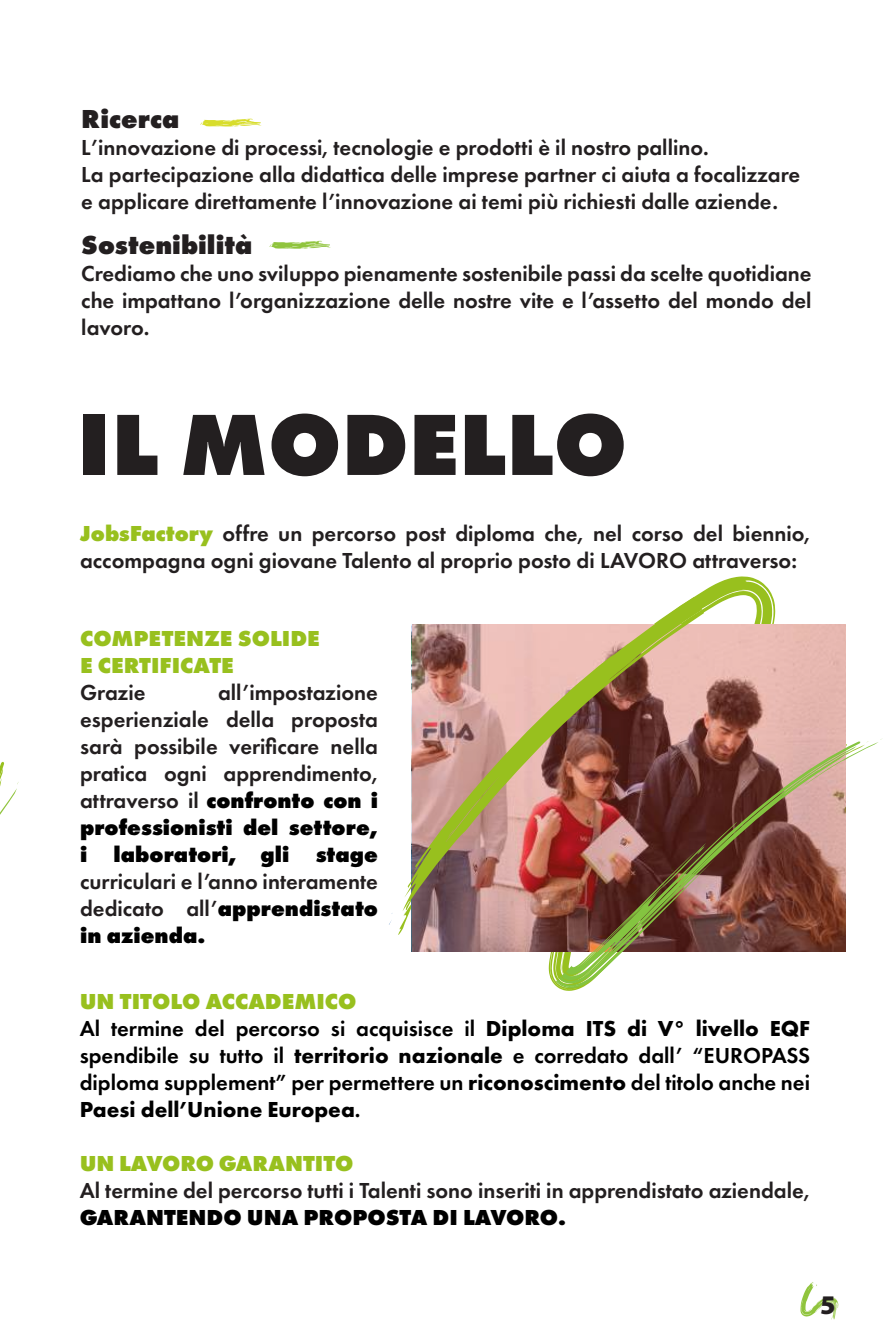
<style>
.page{position:relative;width:893px;height:1340px;background:#fff}
.page>*{position:absolute;margin:0;border:0;box-sizing:border-box;transform-origin:0 0}
.t1{font:800 90px "Futura PT";color:#231f20}
.t2{font:800 27px "Futura PT";color:#231f20}
.t3{font:900 27px "Myriad Pro";color:#231f20}
.t4{font:600 22.5px/27px "Futura PT";color:#231f20;text-align:justify}
.t5{font:600 22.5px/27px "Futura PT";color:#000}
.t6{font:800 22.5px/27px "Futura PT";color:#98c01e}
.t7{font:800 22.5px "Futura PT";color:#000}
.s1{font-weight:800;color:#98c01e}
.s2{font-weight:800;color:#000}
.s3{font-weight:700}
</style>
<div class="page">
<svg style="left:800px;top:1282px;width:38px;height:38px"></svg>
<svg style="left:741px;top:576px;width:35px;height:48px"></svg>
<svg style="left:0;top:761px;width:19px;height:54px"></svg>
<svg style="left:200px;top:119px;width:62px;height:8px"></svg>
<svg style="left:269px;top:241px;width:62px;height:8px"></svg>
<svg style="left:389px;top:913px;width:13px;height:22px"></svg>
<svg style="left:402px;top:576px;width:339px;height:376px"></svg>
<svg style="left:861px;top:738px;width:22px;height:13px"></svg>
<svg style="left:501px;top:643px;width:345px;height:309px;fill:#e6b9af"></svg>
<svg style="left:741px;top:741px;width:120px;height:211px"></svg>
<img style="left:545px;top:717px;width:196px;height:274px">
<p class="t2" style="left:81px;top:102px;width:100px">Ricerca</p>
<p class="t4" style="left:81px;top:134px;width:720px;text-align:left">L’innovazione di processi, tecnologie e prodotti è il nostro pallino.<br>La partecipazione alla didattica delle imprese partner ci aiuta a focalizzare e applicare direttamente l’innovazione ai temi più richiesti dalle aziende.</p>
<p class="t2" style="left:81px;top:228px;width:173px">Sostenibilità</p>
<p class="t4" style="left:81px;top:260px;width:732px">Crediamo che uno sviluppo pienamente sostenibile passi da scelte quotidiane che impattano l’organizzazione delle nostre vite e l’assetto del mondo del lavoro.</p>
<h1 class="t1" style="left:77px;top:387px;width:551px">IL MODELLO</h1>
<p class="t4" style="left:80px;top:520px;width:732px"><span class="s1">JobsFactory</span> offre un percorso post diploma che, nel corso del biennio, accompagna ogni giovane Talento al proprio posto di LAVORO attraverso:</p>
<p class="t6" style="left:80px;top:624px;width:241px">COMPETENZE SOLIDE<br>E CERTIFICATE</p>
<p class="t4" style="left:80px;top:679px;width:67px">Grazie</p>
<p class="t4" style="left:80px;top:679px;width:299px;text-indent:138px">all’impostazione esperienziale della proposta sarà possibile verificare nella pratica ogni apprendimento, attraverso il <span class="s2">confronto con i professionisti del settore, i laboratori, gli stage</span></p>
<p class="t4" style="left:80px;top:868px;width:299px">curriculari e l’anno interamente dedicato all’<span class="s2">apprendistato in azienda.</span></p>
<p class="t5" style="left:80px;top:987px;width:732px"><span class="s1">UN TITOLO ACCADEMICO<br></span>Al termine del percorso si acquisisce il <span class="s3">Diploma ITS di V° livello EQF </span>spendibile su tutto il <span class="s3">territorio nazionale</span> e corredato dall’ “EUROPASS diploma supplement” per permettere un <span class="s3">riconoscimento</span> del titolo anche nei <span class="s3">Paesi dell’Unione Europea</span>.</p>
<p class="t6" style="left:80px;top:1149px;width:275px">UN LAVORO GARANTITO</p>
<p class="t4" style="left:80px;top:1176px;width:732px">Al termine del percorso tutti i Talenti sono inseriti in apprendistato aziendale,</p>
<p class="t7" style="left:80px;top:1203px;width:488px">GARANTENDO UNA PROPOSTA DI LAVORO.</p>
<p class="t3" style="left:820px;top:1286px;width:17px">5</p>
</div>
